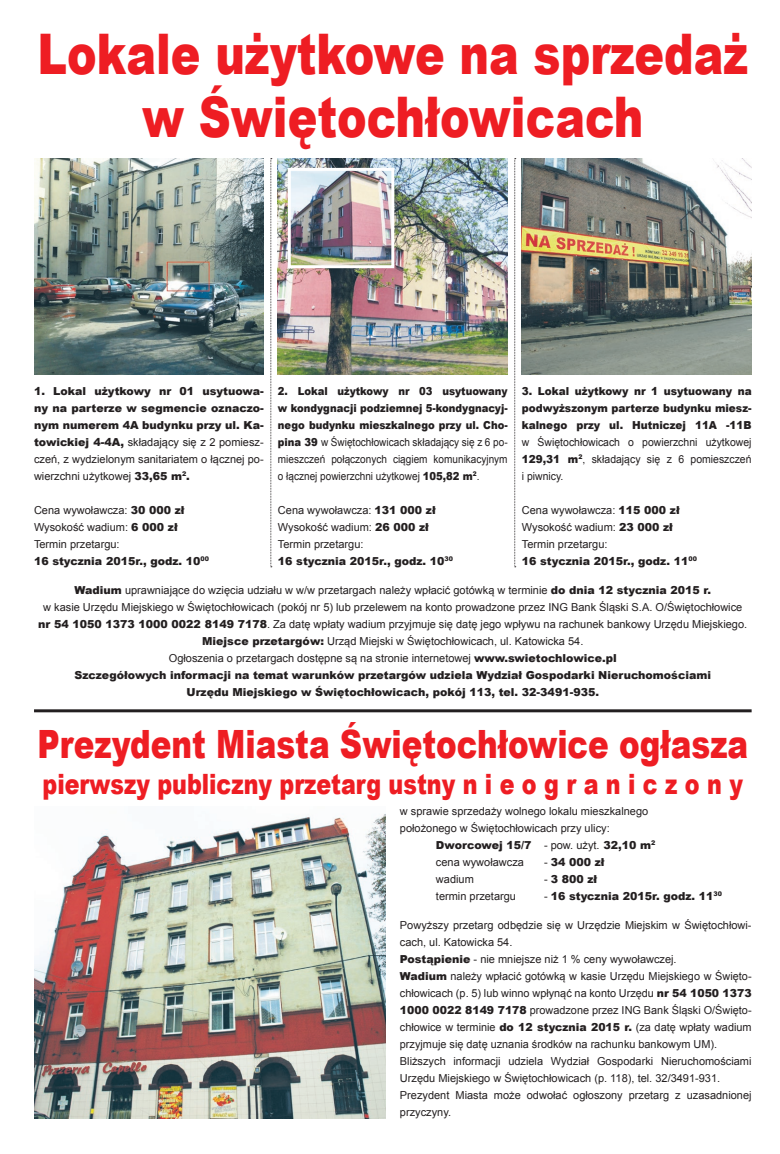
<style>
.page{position:relative;width:780px;height:1154px;background:#fff}
.page>*{position:absolute;margin:0;border:0;box-sizing:border-box;transform-origin:0 0}
.t1{font:900 56px/63px "Arial";color:#ee1d23;text-align:center;scale:.79 1}
.t2{font:900 39px "Arial";color:#ee1d23;scale:.79 1}
.t3{font:900 28px "Arial";color:#ee1d23;scale:.79 1}
.t4{font:11px/17px "Arial";color:#231f20}
.t5{font:900 11px/17px "Arial";color:#231f20;text-align:justify}
.t6{font:900 11px/17px "Arial";color:#231f20;text-align:justify;scale:.91 1}
.t7{font:900 11px/17px "Arial";color:#231f20;text-align:justify;scale:.95 1}
.t8{font:11px/17px "Arial";color:#231f20;text-align:justify;scale:.95 1}
.s1{font-weight:400}
.s2{font-weight:900}
</style>
<div class="page">
<img style="left:34px;top:813px;width:352px;height:305px">
<hr style="left:34px;top:709px;width:717px;height:3px;background:#231f20">
<img style="left:34px;top:159px;width:230px;height:216px">
<img style="left:278px;top:159px;width:229px;height:216px">
<img style="left:522px;top:159px;width:229px;height:216px">
<img style="left:292px;top:172px;width:98px;height:92px">
<div style="left:288px;top:168px;width:106px;height:100px;border:3px solid #fff"></div>
<svg style="left:270px;top:158px;width:2px;height:409px"></svg>
<svg style="left:514px;top:158px;width:1px;height:409px"></svg>
<h1 class="t1" style="left:37px;top:21px;width:901px">Lokale użytkowe na sprzedaż w Świętochłowicach</h1>
<p class="t5" style="left:34px;top:382px;width:231px">1. Lokal użytkowy nr 01 usytuowa&shy;ny na parterze w segmencie oznaczo&shy;nym numerem 4A budynku przy ul. Ka&shy;towickiej 4-4A, <span class="s1">składający się z 2 pomiesz&shy;czeń, z wydzielonym sanitariatem o łącznej po&shy;wierzchni użytkowej</span> 33,65 m<sup>2</sup>.</p>
<p class="t4" style="left:34px;top:501px;width:176px">Cena wywoławcza: <span class="s2">30 000 zł<br></span>Wysokość wadium: <span class="s2">6 000 zł<br></span>Termin przetargu:<br><span class="s2">16 stycznia 2015r., godz. 10</span><sup>00</sup></p>
<p class="t6" style="left:278px;top:382px;width:254px">2. Lokal użytkowy nr 03 usytuowany w kondygnacji podziemnej 5-kondygnacyj&shy;nego budynku mieszkalnego przy ul. Cho&shy;pina 39 <span class="s1">w Świętochłowicach składający się z 6 po&shy;mieszczeń połączonych ciągiem komunikacyjnym o łącznej powierzchni użytkowej</span> 105,82 m<sup>2</sup><span class="s1">.</span></p>
<p class="t4" style="left:278px;top:501px;width:176px">Cena wywoławcza: <span class="s2">131 000 zł<br></span>Wysokość wadium: <span class="s2">26 000 zł<br></span>Termin przetargu:<br><span class="s2">16 stycznia 2015r., godz. 10</span><sup>30</sup></p>
<p class="t7" style="left:522px;top:382px;width:243px">3. Lokal użytkowy nr 1 usytuowany na podwyższonym parterze budynku miesz&shy;kalnego przy ul. Hutniczej 11A -11B</p>
<p class="t8" style="left:522px;top:433px;width:243px">w Świętochłowicach o powierzchni użytkowej <span class="s2">129,31 m</span><sup>2</sup>, składający się z 6 pomieszczeń i piwnicy.</p>
<p class="t4" style="left:522px;top:501px;width:176px">Cena wywoławcza: <span class="s2">115 000 zł<br></span>Wysokość wadium: <span class="s2">23 000 zł<br></span>Termin przetargu:<br><span class="s2">16 stycznia 2015r., godz. 11</span><sup>00</sup></p>
<p class="t4" style="left:38px;top:582px;width:710px;text-align:center"><span class="s2">Wadium</span> uprawniające do wzięcia udziału w w/w przetargach należy wpłacić gotówką w terminie <span class="s2">do dnia 12 stycznia 2015 r.<br></span>w kasie Urzędu Miejskiego w Świętochłowicach (pokój nr 5) lub przelewem na konto prowadzone przez ING Bank Śląski S.A. O/Świętochłowice <span class="s2">nr 54 1050 1373 1000 0022 8149 7178</span>. Za datę wpłaty wadium przyjmuje się datę jego wpływu na rachunek bankowy Urzędu Miejskiego.<br><span class="s2">Miejsce przetargów:</span> Urząd Miejski w Świętochłowicach, ul. Katowicka 54.<br>Ogłoszenia o przetargach dostępne są na stronie internetowej <span class="s2">www.swietochlowice.pl<br>Szczegółowych informacji na temat warunków przetargów udziela Wydział Gospodarki Nieruchomościami<br>Urzędu Miejskiego w Świętochłowicach, pokój 113, tel. 32-3491-935.</span></p>
<h2 class="t2" style="left:37px;top:715px;width:901px">Prezydent Miasta Świętochłowice ogłasza</h2>
<h3 class="t3" style="left:42px;top:763px;width:888px">pierwszy publiczny przetarg ustny n i e o g r a n i c z o n y</h3>
<p class="t4" style="left:400px;top:802px;width:250px">w sprawie sprzedaży wolnego lokalu mieszkalnego położonego w Świętochłowicach przy ulicy:</p>
<p class="t4" style="left:436px;top:836px;width:221px"><span class="s2">Dworcowej 15/7</span> - pow. użyt. <span class="s2">32,10 m</span><sup>2 </sup>cena wywoławcza</p>
<p class="t5" style="left:544px;top:853px;width:62px"><span class="s1">-</span> 34 000 zł</p>
<p class="t4" style="left:436px;top:870px;width:39px">wadium</p>
<p class="t5" style="left:544px;top:870px;width:55px"><span class="s1">-</span> 3 800 zł</p>
<p class="t4" style="left:436px;top:887px;width:82px">termin przetargu</p>
<p class="t5" style="left:544px;top:887px;width:180px"><span class="s1">-</span> 16 stycznia 2015r. godz. 11<sup>30</sup></p>
<p class="t4" style="left:400px;top:916px;width:353px">Powyższy przetarg odbędzie się w Urzędzie Miejskim w Świętochłowi&shy;cach, ul. Katowicka 54.<br><span class="s2">Postąpienie</span> - nie mniejsze niż 1 % ceny wywoławczej.<br><span class="s2">Wadium</span> należy wpłacić gotówką w kasie Urzędu Miejskiego w Święto&shy;chłowicach (p. 5) lub winno wpłynąć na konto Urzędu <span class="s2">nr 54 1050 1373<br>1000 0022 8149 7178</span> prowadzone przez ING Bank Śląski O/Święto&shy;chłowice w terminie <span class="s2">do 12 stycznia 2015 r.</span> (za datę wpłaty wadium przyjmuje się datę uznania środków na rachunku bankowym UM).<br>Bliższych informacji udziela Wydział Gospodarki Nieruchomościami Urzędu Miejskiego w Świętochłowicach (p. 118), tel. 32/3491-931.<br>Prezydent Miasta może odwołać ogłoszony przetarg z uzasadnionej przyczyny.</p>
</div>
